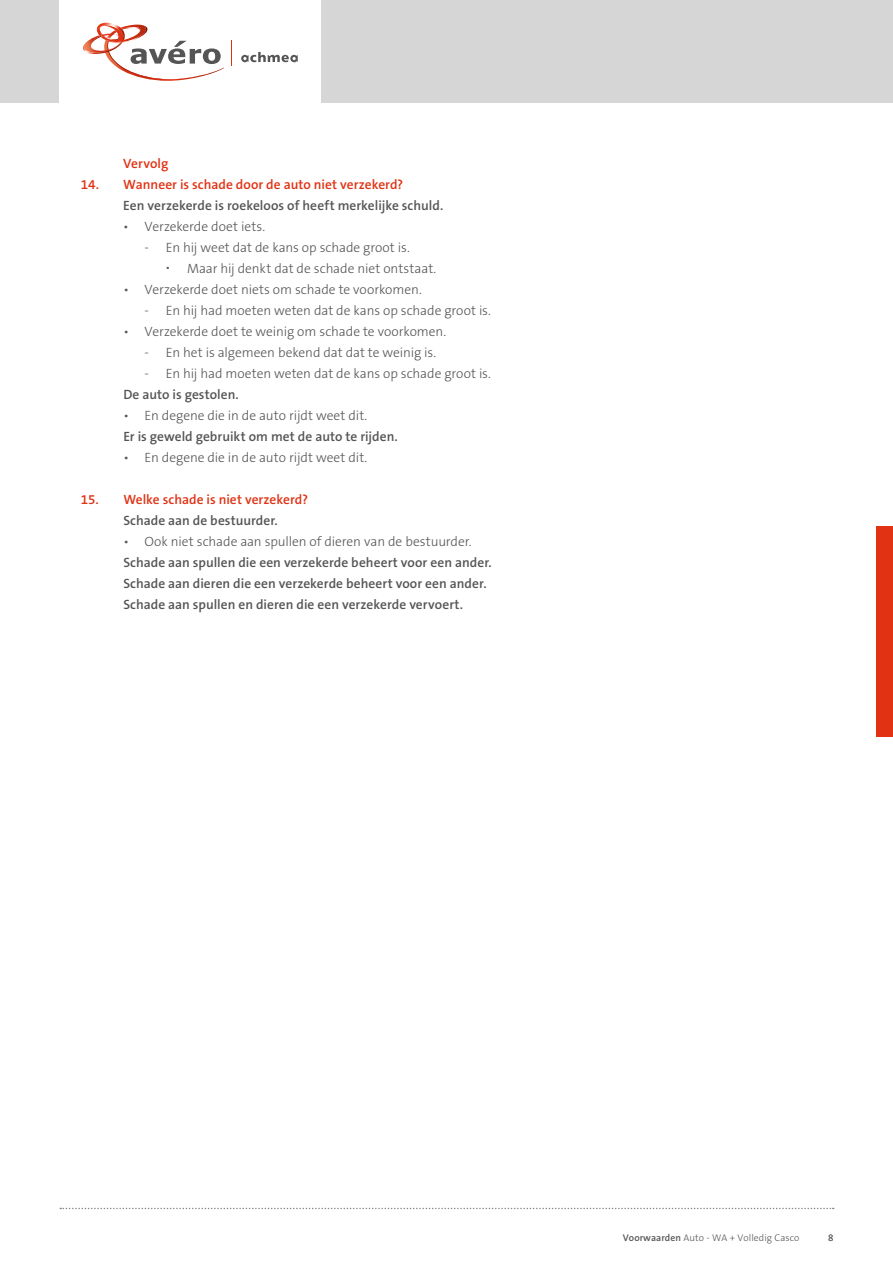
<style>
.page{position:relative;width:893px;height:1263px;background:#fff}
.page>*{position:absolute;margin:0;border:0;box-sizing:border-box;transform-origin:0 0}
.t1{font:300 13.5px/21px "The Sans B3";letter-spacing:-.005em;color:#555}
.t2{font:600 13.5px/21px "The Sans B6";letter-spacing:.005em;color:#555}
.t3{font:600 13.5px "The Sans B6";color:#e13214}
.t4{font:300 9.75px "The Sans B3";letter-spacing:.005em;color:#555}
.s1{font-family:"The Sans B6";font-weight:600}
</style>
<div class="page">
<div style="left:0;top:0;width:893px;height:103px;background:#d6d6d6"></div>
<div style="left:60px;top:0;width:261px;height:103px;background:#fff"></div>
<svg style="left:241px;top:52px;width:57px;height:10px"></svg>
<svg style="left:83px;top:22px;width:141px;height:59px"></svg>
<svg style="left:231px;top:41px;width:1px;height:25px"></svg>
<svg style="left:60px;top:1208px;width:774px;height:1px"></svg>
<div style="left:876px;top:526px;width:17px;height:211px;background:#e13214"></div>
<p class="t3" style="left:123px;top:156px;width:47px">Vervolg</p>
<p class="t3" style="left:81px;top:177px;width:324px">14. Wanneer is schade door de auto niet verzekerd?</p>
<p class="t2" style="left:123px;top:196px;width:321px">Een verzekerde is roekeloos of heeft merkelijke schuld.</p>
<p class="t1" style="left:123px;top:217px;width:143px">• Verzekerde doet iets.</p>
<p class="t1" style="left:187px;top:238px;width:251px;text-indent:-43px">- En hij weet dat de kans op schade groot is.<br>Maar hij denkt dat de schade niet ontstaat.</p>
<p class="t1" style="left:123px;top:280px;width:300px">• Verzekerde doet niets om schade te voorkomen.</p>
<p class="t1" style="left:145px;top:301px;width:348px">- En hij had moeten weten dat de kans op schade groot is.</p>
<p class="t1" style="left:123px;top:322px;width:324px">• Verzekerde doet te weinig om schade te voorkomen.</p>
<p class="t1" style="left:145px;top:343px;width:293px">- En het is algemeen bekend dat dat te weinig is.</p>
<p class="t1" style="left:145px;top:364px;width:348px">- En hij had moeten weten dat de kans op schade groot is.</p>
<p class="t2" style="left:123px;top:385px;width:117px">De auto is gestolen.</p>
<p class="t1" style="left:123px;top:406px;width:245px">• En degene die in de auto rijdt weet dit.</p>
<p class="t2" style="left:123px;top:427px;width:276px">Er is geweld gebruikt om met de auto te rijden.</p>
<p class="t1" style="left:123px;top:448px;width:245px">• En degene die in de auto rijdt weet dit.</p>
<p class="t3" style="left:81px;top:492px;width:229px">15. Welke schade is niet verzekerd?</p>
<p class="t2" style="left:123px;top:511px;width:156px">Schade aan de bestuurder.</p>
<p class="t1" style="left:123px;top:532px;width:350px">• Ook niet schade aan spullen of dieren van de bestuurder.</p>
<p class="t2" style="left:123px;top:553px;width:370px">Schade aan spullen die een verzekerde beheert voor een ander.<br>Schade aan dieren die een verzekerde beheert voor een ander.<br>Schade aan spullen en dieren die een verzekerde vervoert.</p>
<p class="t4" style="left:623px;top:1233px;width:178px"><span class="s1">Voorwaarden</span> Auto - WA + Volledig Casco</p>
<p class="t4" style="left:828px;top:1233px;width:7px">8</p>
</div>
